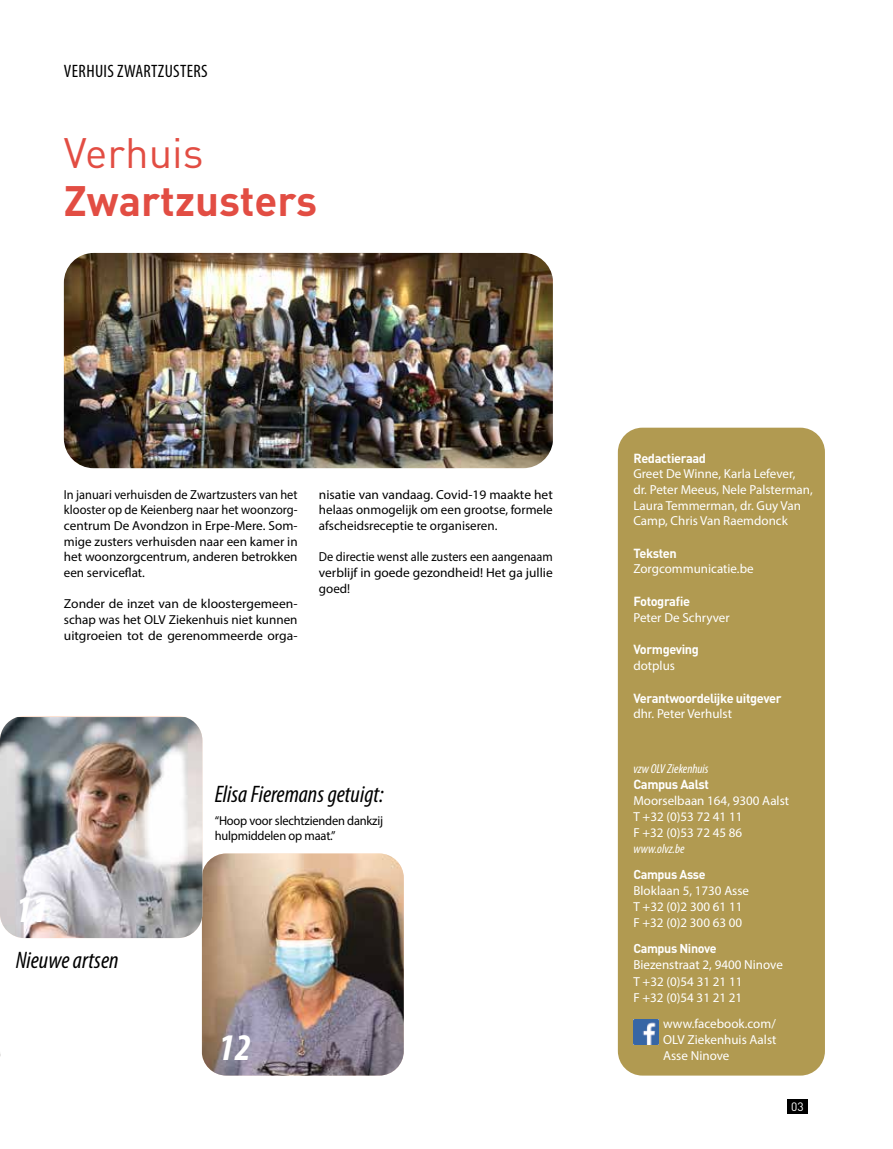
<style>
.page{position:relative;width:893px;height:1149px;background:#fff}
.page>*{position:absolute;margin:0;border:0;box-sizing:border-box;transform-origin:0 0}
.t1{font:700 42px "DIN";color:#e24d43}
.t2{font:42px "DIN";color:#e24d43}
.t3{font:italic 700 condensed 37.8px "Myriad Pro";color:#fff}
.t4{font:italic condensed 24px "Myriad Pro";color:#000}
.t5{font:condensed 18px "Myriad Pro";letter-spacing:.02em;color:#000}
.t6{font:13.05px/16px "Myriad Pro";color:#fff}
.t7{font:13.05px/15.6px "Myriad Pro";color:#000;text-align:justify;scale:.95 1}
.t8{font:13.05px/15.6px "Myriad Pro";color:#000;text-align:justify}
.t9{font:13.05px/15.6px "Myriad Pro";color:#000;text-align:justify;scale:1.04 1}
.t10{font:700 13.05px "DIN";letter-spacing:-.03em;color:#fff}
.t11{font:13.05px/14.5px "Myriad Pro";color:#000;scale:.96 1}
.t12{font:italic condensed 13.05px "Myriad Pro";color:#fff}
.t13{font:700 12.75px "DIN";letter-spacing:-.03em;color:#fff}
.t14{font:12px "DIN";color:#fff}
</style>
<div class="page">
<div style="left:787px;top:1098px;width:21px;height:15px;background:#000"></div>
<div style="left:618px;top:427px;width:207px;height:648px;background:#b19a51;border-radius:25px"></div>
<img style="left:202px;top:853px;width:202px;height:222px">
<img style="left:0;top:716px;width:202px;height:221px">
<img style="left:633px;top:1019px;width:25px;height:24px">
<img style="left:64px;top:253px;width:489px;height:215px">
<h3 class="t5" style="left:64px;top:62px;width:145px">VERHUIS ZWARTZUSTERS</h3>
<h1 class="t2" style="left:64px;top:126px;width:141px">Verhuis</h1>
<h1 class="t1" style="left:64px;top:173px;width:255px">Zwartzusters</h1>
<p class="t7" style="left:64px;top:486px;width:248px">In januari verhuisden de Zwartzusters van het klooster op de Keienberg naar het woonzorg&shy;centrum De Avondzon in Erpe-Mere. Som&shy;mige zusters verhuisden naar een kamer in het woonzorgcentrum, anderen betrokken een serviceflat.</p>
<p class="t9" style="left:64px;top:595px;width:226px">Zonder de inzet van de kloostergemeen&shy;schap was het OLV Ziekenhuis niet kunnen uitgroeien tot de gerenommeerde orga-</p>
<p class="t8" style="left:319px;top:486px;width:235px">nisatie van vandaag. Covid-19 maakte het helaas onmogelijk om een grootse, formele afscheidsreceptie te organiseren.</p>
<p class="t7" style="left:319px;top:548px;width:248px">De directie wenst alle zusters een aangenaam verblijf in goede gezondheid! Het ga jullie goed!</p>
<h2 class="t3" style="left:16px;top:885px;width:34px">11</h2>
<h3 class="t4" style="left:16px;top:947px;width:104px">Nieuwe artsen</h3>
<h3 class="t4" style="left:215px;top:781px;width:170px">Elisa Fieremans getuigt:</h3>
<p class="t11" style="left:215px;top:813px;width:177px">“Hoop voor slechtzienden dankzij hulpmiddelen op maat.”</p>
<h2 class="t3" style="left:218px;top:1023px;width:34px">12</h2>
<p class="t10" style="left:633px;top:449px;width:74px">Redactieraad</p>
<p class="t6" style="left:633px;top:465px;width:181px;line-height:15.6px">Greet De Winne, Karla Lefever,<br>dr. Peter Meeus, Nele Palsterman,<br>Laura Temmerman, dr. Guy Van<br>Camp, Chris Van Raemdonck</p>
<p class="t10" style="left:633px;top:544px;width:45px">Teksten</p>
<p class="t6" style="left:633px;top:560px;width:122px">Zorgcommunicatie.be</p>
<p class="t10" style="left:633px;top:592px;width:58px">Fotografie</p>
<p class="t6" style="left:633px;top:609px;width:98px">Peter De Schryver</p>
<p class="t10" style="left:633px;top:641px;width:67px">Vormgeving</p>
<p class="t6" style="left:633px;top:657px;width:43px">dotplus</p>
<p class="t10" style="left:633px;top:689px;width:150px">Verantwoordelijke uitgever</p>
<p class="t6" style="left:633px;top:705px;width:100px">dhr. Peter Verhulst</p>
<p class="t12" style="left:633px;top:761px;width:77px">vzw OLV Ziekenhuis</p>
<p class="t10" style="left:633px;top:775px;width:77px">Campus Aalst</p>
<p class="t6" style="left:633px;top:791px;width:157px">Moorselbaan 164, 9300 Aalst<br>T +32 (0)53 72 41 11<br>F +32 (0)53 72 45 86</p>
<p class="t12" style="left:633px;top:841px;width:53px">www.olvz.be</p>
<p class="t13" style="left:633px;top:865px;width:74px">Campus Asse</p>
<p class="t6" style="left:633px;top:882px;width:117px">Bloklaan 5, 1730 Asse<br>T +32 (0)2 300 61 11<br>F +32 (0)2 300 63 00</p>
<p class="t13" style="left:633px;top:940px;width:85px">Campus Ninove</p>
<p class="t6" style="left:633px;top:956px;width:151px">Biezenstraat 2, 9400 Ninove<br>T +32 (0)54 31 21 11<br>F +32 (0)54 31 21 21</p>
<p class="t6" style="left:663px;top:1015px;width:115px;text-align:justify">www.facebook.com/ OLV Ziekenhuis Aalst Asse Ninove</p>
<p class="t14" style="left:791px;top:1098px;width:14px">03</p>
</div>
